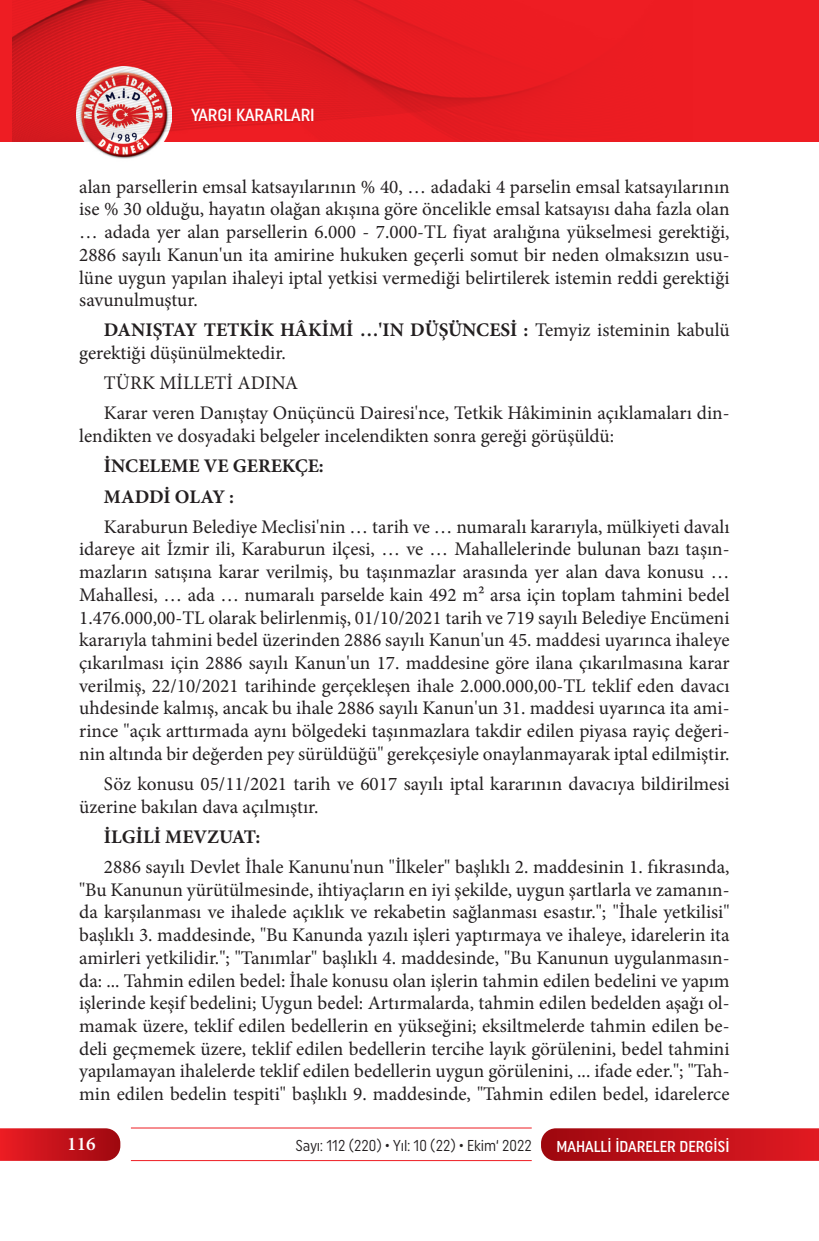
<style>
.page{position:relative;width:819px;height:1241px;background:#fff}
.page>*{position:absolute;margin:0;border:0;box-sizing:border-box;transform-origin:0 0}
.t1{font:19.25px/22.8px "Minion Pro";color:#231f20;text-align:justify}
.t2{font:700 19.25px/30.1px "Minion Pro";color:#231f20}
.t3{font:600 19.25px "Minion Pro";color:#fff}
.t4{font:500 17.5px "Uniform Condensed";color:#fff}
.t5{font:15.75px "Uniform Condensed";color:#231f20;scale:.95 1}
.t6{font:500 15.75px "Uniform Condensed";color:#fff}
.s1{font-weight:700}
</style>
<div class="page">
<svg style="left:541px;top:1128px;width:278px;height:32px;background:#c0151d"></svg>
<svg style="left:0;top:1128px;width:120px;height:32px;background:#c61920"></svg>
<hr style="left:131px;top:1127px;width:400px;height:1px;background:#ee1d23">
<hr style="left:131px;top:1159px;width:400px;height:1px;background:#ee1d23">
<div style="left:0;top:0;width:819px;height:141px;background:#ee1d23"></div>
<img style="left:76px;top:141px;width:96px;height:18px">
<img style="left:13px;top:0;width:550px;height:141px">
<p class="t4" style="left:191px;top:105px;width:125px">YARGI KARARLARI</p>
<p class="t1" style="left:79px;top:175px;width:652px">alan parsellerin emsal katsayılarının % 40, … adadaki 4 parselin emsal katsayılarının ise % 30 olduğu, hayatın olağan akışına göre öncelikle emsal katsayısı daha fazla olan … adada yer alan parsellerin 6.000 - 7.000-TL fiyat aralığına yükselmesi gerektiği, 2886 sayılı Kanun'un ita amirine hukuken geçerli somut bir neden olmaksızın usu&shy;lüne uygun yapılan ihaleyi iptal yetkisi vermediği belirtilerek istemin reddi gerektiği savunulmuştur.</p>
<p class="t1" style="left:79px;top:319px;width:652px;text-indent:25px"><span class="s1">DANIŞTAY TETKİK HÂKİMİ …'IN DÜŞÜNCESİ :</span> Temyiz isteminin kabulü gerektiği düşünülmektedir.</p>
<p class="t1" style="left:104px;top:368px;width:627px;line-height:30.1px">TÜRK MİLLETİ ADINA<br>Karar veren Danıştay Onüçüncü Dairesi'nce, Tetkik Hâkiminin açıklamaları din-</p>
<p class="t1" style="left:79px;top:424px;width:536px">lendikten ve dosyadaki belgeler incelendikten sonra gereği görüşüldü:</p>
<p class="t2" style="left:104px;top:451px;width:221px">İNCELEME VE GEREKÇE:<br>MADDİ OLAY :</p>
<p class="t1" style="left:79px;top:515px;width:652px;text-indent:25px">Karaburun Belediye Meclisi'nin … tarih ve … numaralı kararıyla, mülkiyeti davalı idareye ait İzmir ili, Karaburun ilçesi, … ve … Mahallelerinde bulunan bazı taşın&shy;mazların satışına karar verilmiş, bu taşınmazlar arasında yer alan dava konusu … Mahallesi, … ada … numaralı parselde kain 492 m² arsa için toplam tahmini bedel 1.476.000,00-TL olarak belirlenmiş, 01/10/2021 tarih ve 719 sayılı Belediye Encümeni kararıyla tahmini bedel üzerinden 2886 sayılı Kanun'un 45. maddesi uyarınca ihaleye çıkarılması için 2886 sayılı Kanun'un 17. maddesine göre ilana çıkarılmasına karar verilmiş, 22/10/2021 tarihinde gerçekleşen ihale 2.000.000,00-TL teklif eden davacı uhdesinde kalmış, ancak bu ihale 2886 sayılı Kanun'un 31. maddesi uyarınca ita ami&shy;rince "açık arttırmada aynı bölgedeki taşınmazlara takdir edilen piyasa rayiç değeri&shy;nin altında bir değerden pey sürüldüğü" gerekçesiyle onaylanmayarak iptal edilmiştir.</p>
<p class="t1" style="left:79px;top:772px;width:652px;text-indent:25px">Söz konusu 05/11/2021 tarih ve 6017 sayılı iptal kararının davacıya bildirilmesi üzerine bakılan dava açılmıştır.</p>
<p class="t2" style="left:104px;top:821px;width:158px">İLGİLİ MEVZUAT:</p>
<p class="t1" style="left:79px;top:855px;width:652px;text-indent:25px">2886 sayılı Devlet İhale Kanunu'nun "İlkeler" başlıklı 2. maddesinin 1. fıkrasında, "Bu Kanunun yürütülmesinde, ihtiyaçların en iyi şekilde, uygun şartlarla ve zamanın&shy;da karşılanması ve ihalede açıklık ve rekabetin sağlanması esastır."; "İhale yetkilisi" başlıklı 3. maddesinde, "Bu Kanunda yazılı işleri yaptırmaya ve ihaleye, idarelerin ita amirleri yetkilidir."; "Tanımlar" başlıklı 4. maddesinde, "Bu Kanunun uygulanmasın&shy;da: ... Tahmin edilen bedel: İhale konusu olan işlerin tahmin edilen bedelini ve yapım işlerinde keşif bedelini; Uygun bedel: Artırmalarda, tahmin edilen bedelden aşağı ol&shy;mamak üzere, teklif edilen bedellerin en yükseğini; eksiltmelerde tahmin edilen be&shy;deli geçmemek üzere, teklif edilen bedellerin tercihe layık görülenini, bedel tahmini yapılamayan ihalelerde teklif edilen bedellerin uygun görülenini, ... ifade eder."; "Tah&shy;min edilen bedelin tespiti" başlıklı 9. maddesinde, "Tahmin edilen bedel, idarelerce</p>
<p class="t3" style="left:67px;top:1130px;width:30px">116</p>
<p class="t5" style="left:295px;top:1136px;width:250px">Sayı: 112 (220) • Yıl: 10 (22) • Ekim‘ 2022</p>
<p class="t6" style="left:556px;top:1136px;width:175px">MAHALLİ İDARELER DERGİSİ</p>
</div>
